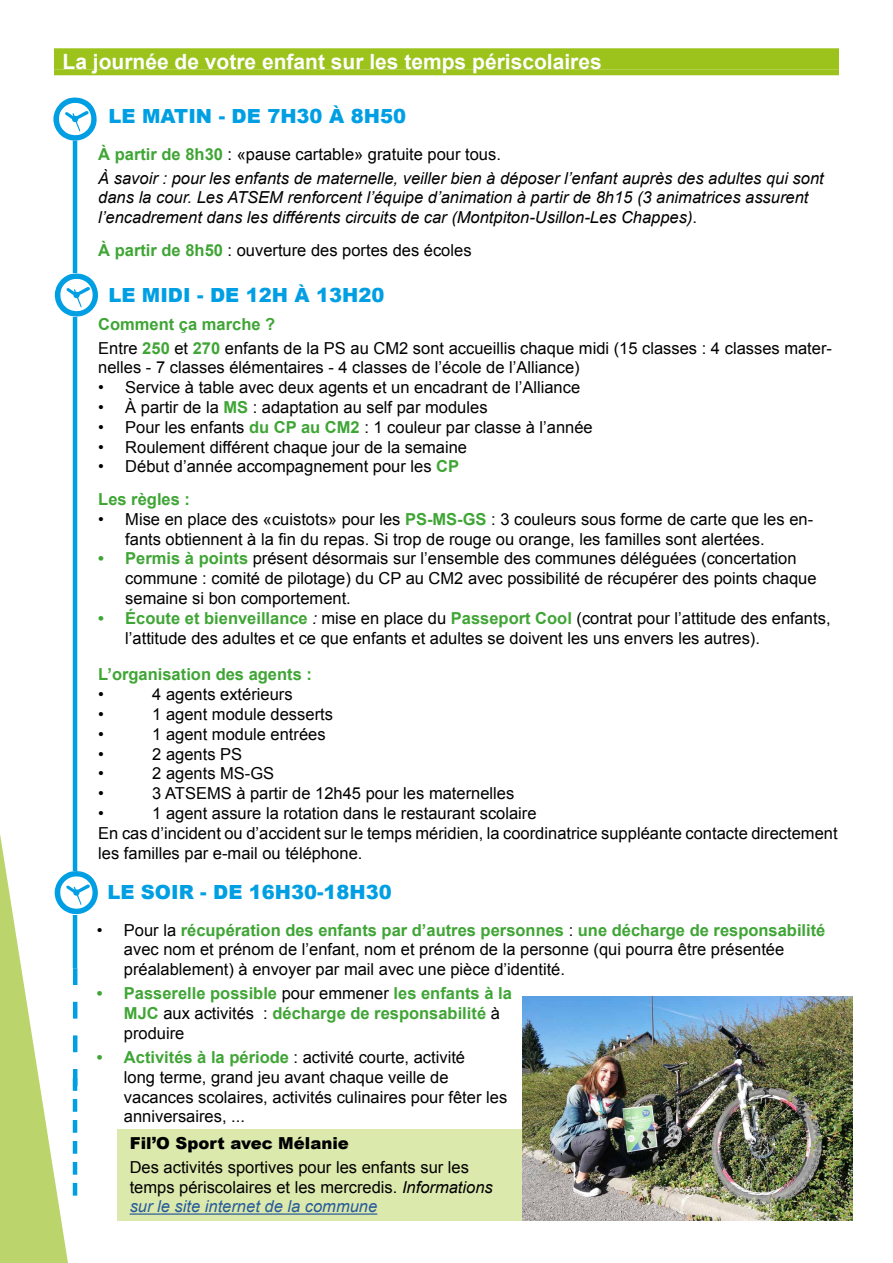
<style>
.page{position:relative;width:893px;height:1263px;background:#fff}
.page>*{position:absolute;margin:0;border:0;box-sizing:border-box;transform-origin:0 0}
.t1{font:61.5px "watches";color:#009fe3}
.t2{font:700 21px "Arial";color:#fff}
.t3{font:900 19.5px "Arial";color:#009fe3}
.t4{font:16.5px/19.8px "Arial";color:#000}
.t5{font:italic 16.5px/24px "Arial";color:#000}
.t6{font:700 16.5px/19.8px "Arial";color:#3fa535}
.t7{font:900 16.5px "Arial";color:#000}
.s1{font-weight:700;font-style:normal;color:#3fa535}
.s2{font-style:normal}
.s3{font-weight:700;color:#3fa535}
.s4{font-style:italic}
.s5{font-weight:400;color:#000}
.s6{font-style:italic;color:#275b9b}
</style>
<div class="page">
<div style="left:117px;top:1129px;width:736px;height:91px;background:#dbe9ad"></div>
<div style="left:54px;top:48px;width:785px;height:21px;background:#9bc31c"></div>
<div style="left:54px;top:69px;width:785px;height:6px;background:#9bc31c"></div>
<hr style="left:73px;top:141px;width:4px;height:827px;background:#009fe3">
<div style="left:53px;top:273px;width:47px;height:44px;background:#fff"></div>
<svg style="left:0;top:834px;width:77px;height:429px"></svg>
<hr style="left:130px;top:1213px;width:247px;height:2px;background:#275b9b">
<img style="left:523px;top:997px;width:330px;height:223px">
<p class="t2" style="left:63px;top:48px;width:541px">La journée de votre enfant sur les temps périscolaires</p>
<h1 class="t1" style="left:52px;top:83px;width:48px">C</h1>
<p class="t3" style="left:108px;top:102px;width:299px">LE MATIN - DE 7H30 À 8H50</p>
<p class="t5" style="left:98px;top:142px;width:727px"><span class="s1">À partir de 8h30</span> <span class="s2">: «pause cartable» gratuite pour tous.<br></span>À savoir : pour les enfants de maternelle, veiller bien à déposer l’enfant auprès des adultes qui sont</p>
<p class="t5" style="left:98px;top:188px;width:712px;line-height:19.8px">dans la cour. Les ATSEM renforcent l’équipe d’animation à partir de 8h15 (3 animatrices assurent l’encadrement dans les différents circuits de car (Montpiton-Usillon-Les Chappes)<span class="s2">.</span></p>
<p class="t4" style="left:98px;top:240px;width:375px"><span class="s3">À partir de 8h50</span> : ouverture des portes des écoles</p>
<h1 class="t1" style="left:53px;top:259px;width:48px">C</h1>
<p class="t3" style="left:108px;top:280px;width:277px">LE MIDI - DE 12H À 13H20</p>
<p class="t4" style="left:98px;top:312px;width:735px;line-height:24px"><span class="s3">Comment ça marche ?<br></span>Entre <span class="s3">250</span> et <span class="s3">270</span> enfants de la PS au CM2 sont accueillis chaque midi (15 classes : 4 classes mater-</p>
<p class="t4" style="left:98px;top:358px;width:483px">nelles - 7 classes élémentaires - 4 classes de l’école de l’Alliance)</p>
<p class="t4" style="left:98px;top:378px;width:483px">• Service à table avec deux agents et un encadrant de l’Alliance</p>
<p class="t4" style="left:98px;top:397px;width:391px">• À partir de la <span class="s3">MS</span> : adaptation au self par modules</p>
<p class="t4" style="left:98px;top:417px;width:496px">• Pour les enfants <span class="s3">du CP au CM2</span> : 1 couleur par classe à l’année</p>
<p class="t4" style="left:98px;top:437px;width:370px">• Roulement différent chaque jour de la semaine</p>
<p class="t4" style="left:98px;top:450px;width:362px;line-height:32.5px">• Début d’année accompagnement pour les <span class="s3">CP<br>Les règles :</span></p>
<p class="t4" style="left:125px;top:509px;width:689px;text-indent:-27px">• Mise en place des «cuistots» pour les <span class="s3">PS-MS-GS</span> : 3 couleurs sous forme de carte que les en&shy;fants obtiennent à la fin du repas. Si trop de rouge ou orange, les familles sont alertées.</p>
<p class="t4" style="left:125px;top:549px;width:693px;text-indent:-27px"><span class="s3">• Permis à points</span> présent désormais sur l’ensemble des communes déléguées (concertation commune : comité de pilotage) du CP au CM2 avec possibilité de récupérer des points chaque semaine si bon comportement.</p>
<p class="t4" style="left:125px;top:608px;width:707px;text-indent:-27px"><span class="s3">• Écoute et bienveillance</span> <span class="s4">:</span> mise en place du <span class="s3">Passeport Cool</span> (contrat pour l’attitude des enfants, l’attitude des adultes et ce que enfants et adultes se doivent les uns envers les autres).</p>
<p class="t6" style="left:98px;top:665px;width:215px">L’organisation des agents :</p>
<p class="t4" style="left:98px;top:685px;width:7px">•</p>
<p class="t4" style="left:152px;top:685px;width:142px">4 agents extérieurs</p>
<p class="t4" style="left:98px;top:704px;width:7px">•</p>
<p class="t4" style="left:152px;top:704px;width:182px">1 agent module desserts</p>
<p class="t4" style="left:98px;top:724px;width:7px">•</p>
<p class="t4" style="left:152px;top:724px;width:175px">1 agent module entrées</p>
<p class="t4" style="left:98px;top:744px;width:7px">•</p>
<p class="t4" style="left:152px;top:744px;width:91px">2 agents PS</p>
<p class="t4" style="left:98px;top:764px;width:7px">•</p>
<p class="t4" style="left:152px;top:764px;width:123px">2 agents MS-GS</p>
<p class="t4" style="left:98px;top:784px;width:7px">•</p>
<p class="t4" style="left:152px;top:784px;width:363px">3 ATSEMS à partir de 12h45 pour les maternelles</p>
<p class="t4" style="left:98px;top:803px;width:7px">•</p>
<p class="t4" style="left:98px;top:803px;width:741px;text-indent:54px">1 agent assure la rotation dans le restaurant scolaire<br>En cas d’incident ou d’accident sur le temps méridien, la coordinatrice suppléante contacte directement les familles par e-mail ou téléphone.</p>
<h1 class="t1" style="left:53px;top:857px;width:48px">C</h1>
<p class="t4" style="left:124px;top:920px;width:703px;text-indent:-27px">• Pour la <span class="s3">récupération des enfants par d’autres personnes</span> : <span class="s3">une décharge de responsabilité </span>avec nom et prénom de l’enfant, nom et prénom de la personne (qui pourra être présentée préalablement) à envoyer par mail avec une pièce d’identité.</p>
<p class="t6" style="left:124px;top:984px;width:389px;text-indent:-27px">• Passerelle possible <span class="s5">pour emmener</span> les enfants à la<br>MJC <span class="s5">aux activités :</span> décharge de responsabilité <span class="s5">à produire</span></p>
<p class="t4" style="left:124px;top:1047px;width:385px;text-indent:-27px"><span class="s3">• Activités à la période</span> : activité courte, activité<br>long terme, grand jeu avant chaque veille de vacances scolaires, activités culinaires pour fêter les anniversaires, ...</p>
<p class="t7" style="left:130px;top:1131px;width:221px">Fil’O Sport avec Mélanie</p>
<p class="t4" style="left:130px;top:1157px;width:365px">Des activités sportives pour les enfants sur les temps périscolaires et les mercredis. <span class="s4">Informations </span><span class="s6">sur le site internet de la commune</span></p>
<p class="t3" style="left:107px;top:878px;width:286px">LE SOIR - DE 16H30-18H30</p>
</div>
